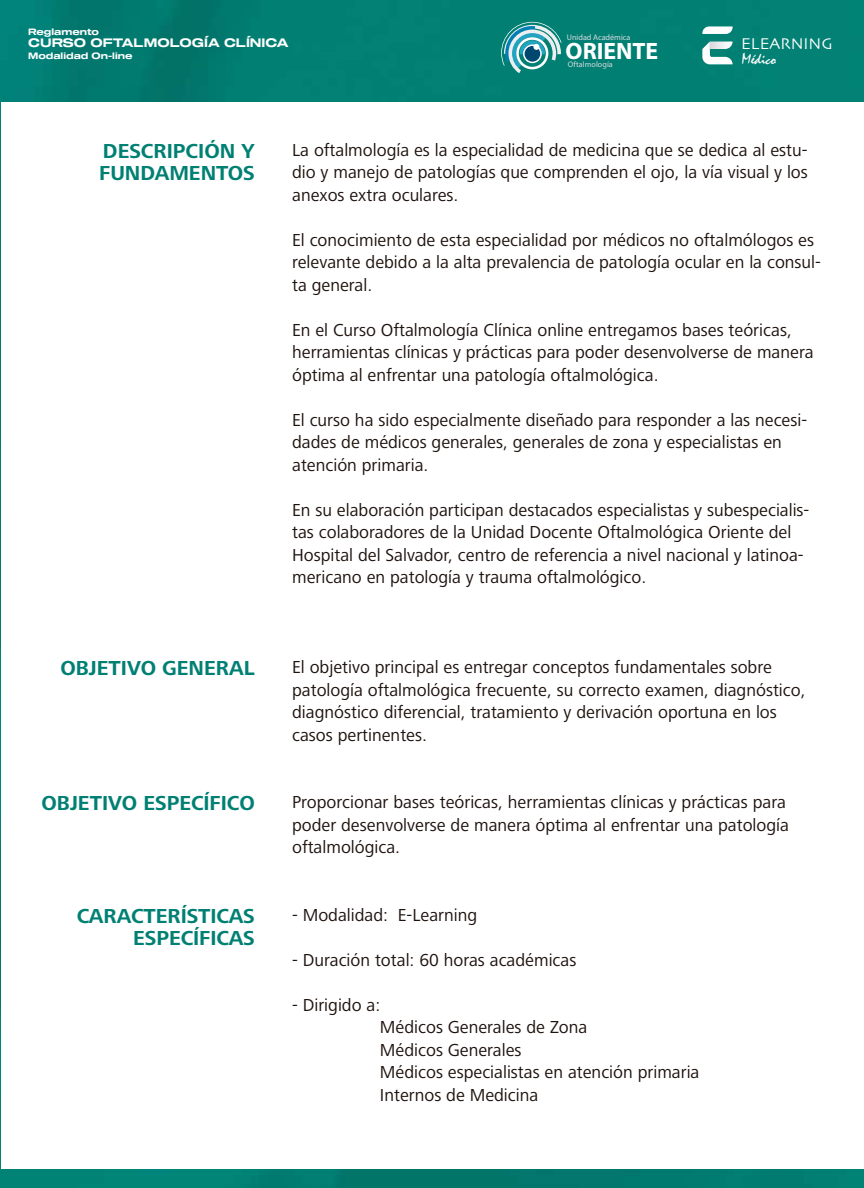
<style>
.page{position:relative;width:864px;height:1188px;background:#fff}
.page>*{position:absolute;margin:0;border:0;box-sizing:border-box;transform-origin:0 0}
.t1{font:700 23.7px "Myriad Pro";color:#fff}
.t2{font:700 21px/22.5px "Frutiger Next LT";color:#008073}
.t3{font:18px/22.5px "Frutiger Next LT";color:#1e120d}
.t4{font:16.35px "Skia";color:#fff}
.t5{font:15.75px "Mistral";color:#fff}
.t6{font:12px "Sequel 100 Black 65";color:#fff}
.t7{font:9px "Sequel 100 Black 65";color:#fff}
.t8{font:8.1px "Myriad Pro";color:#d8dade}
</style>
<div class="page">
<img style="left:0;top:0;width:864px;height:1188px">
<div style="left:1px;top:102px;width:863px;height:1066px;background:#fff"></div>
<svg style="left:702px;top:26px;width:31px;height:8px"></svg>
<svg style="left:702px;top:42px;width:31px;height:22px"></svg>
<svg style="left:501px;top:22px;width:61px;height:51px;background:#4ea3a7"></svg>
<p class="t7" style="left:28px;top:26px;width:72px">Reglamento</p>
<p class="t6" style="left:28px;top:34px;width:262px">CURSO OFTALMOLOGÍA CLÍNICA</p>
<p class="t7" style="left:28px;top:50px;width:106px">Modalidad On-line</p>
<p class="t8" style="left:567px;top:32px;width:65px">Unidad Académica</p>
<h1 class="t1" style="left:566px;top:36px;width:94px">ORIENTE</h1>
<p class="t8" style="left:568px;top:60px;width:47px">Oftalmología</p>
<p class="t4" style="left:741px;top:34px;width:93px">ELEARNING</p>
<p class="t5" style="left:742px;top:50px;width:36px">Médico</p>
<p class="t2" style="left:99px;top:139px;width:157px">DESCRIPCIÓN Y<br>FUNDAMENTOS</p>
<p class="t3" style="left:292px;top:138px;width:517px;text-align:justify">La oftalmología es la especialidad de medicina que se dedica al estu&shy;dio y manejo de patologías que comprenden el ojo, la vía visual y los anexos extra oculares.</p>
<p class="t3" style="left:292px;top:228px;width:530px">El conocimiento de esta especialidad por médicos no oftalmólogos es relevante debido a la alta prevalencia de patología ocular en la consul&shy;ta general.</p>
<p class="t3" style="left:292px;top:318px;width:523px">En el Curso Oftalmología Clínica online entregamos bases teóricas, herramientas clínicas y prácticas para poder desenvolverse de manera óptima al enfrentar una patología oftalmológica.</p>
<p class="t3" style="left:292px;top:408px;width:517px">El curso ha sido especialmente diseñado para responder a las necesi&shy;dades de médicos generales, generales de zona y especialistas en atención primaria.</p>
<p class="t3" style="left:292px;top:498px;width:519px">En su elaboración participan destacados especialistas y subespecialis&shy;tas colaboradores de la Unidad Docente Oftalmológica Oriente del Hospital del Salvador, centro de referencia a nivel nacional y latinoa&shy;mericano en patología y trauma oftalmológico.</p>
<p class="t2" style="left:60px;top:657px;width:196px">OBJETIVO GENERAL</p>
<p class="t3" style="left:292px;top:656px;width:515px">El objetivo principal es entregar conceptos fundamentales sobre patología oftalmológica frecuente, su correcto examen, diagnóstico, diagnóstico diferencial, tratamiento y derivación oportuna en los casos pertinentes.</p>
<p class="t2" style="left:42px;top:792px;width:215px">OBJETIVO ESPECÍFICO</p>
<p class="t3" style="left:292px;top:791px;width:498px">Proporcionar bases teóricas, herramientas clínicas y prácticas para poder desenvolverse de manera óptima al enfrentar una patología oftalmológica.</p>
<p class="t2" style="left:77px;top:904px;width:179px;text-align:right">CARACTERÍSTICAS<br>ESPECÍFICAS</p>
<p class="t3" style="left:292px;top:903px;width:187px">- Modalidad: E-Learning</p>
<p class="t3" style="left:292px;top:948px;width:286px">- Duración total: 60 horas académicas</p>
<p class="t3" style="left:380px;top:993px;width:321px;text-indent:-88px">- Dirigido a:<br>Médicos Generales de Zona<br>Médicos Generales<br>Médicos especialistas en atención primaria<br>Internos de Medicina</p>
</div>
